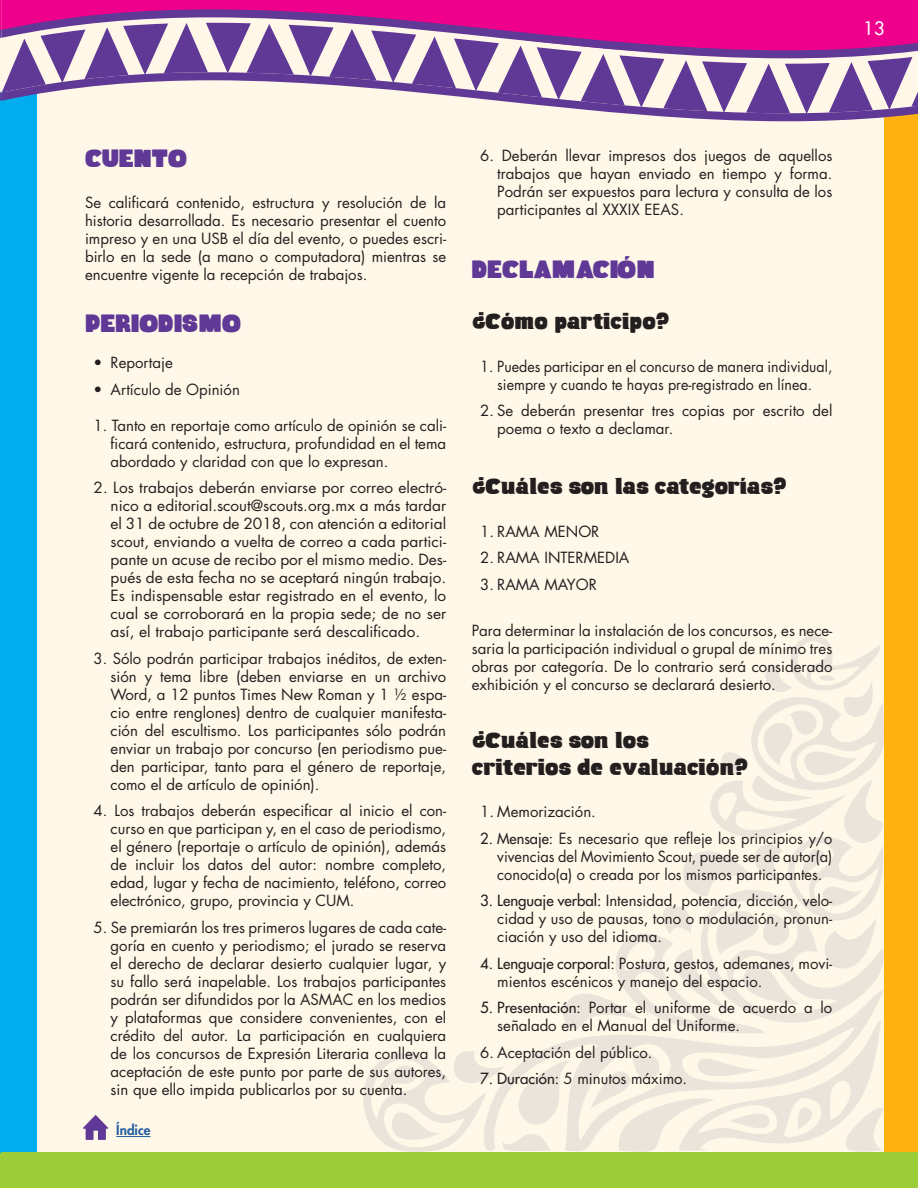
<style>
.page{position:relative;width:918px;height:1188px;background:#fff8e9}
.page>*{position:absolute;margin:0;border:0;box-sizing:border-box;transform-origin:0 0}
.t1{font:25.5px "Musa Paradisiaca";color:#603996}
.t2{font:22.5px/27px "Musa Paradisiaca";color:#241f1f}
.t3{font:500 18px "Futura Std";color:#fff}
.t4{font:15px/18px "Futura Std";color:#241f1f;text-align:justify}
.t5{font:15px/18px "Futura Std";color:#241f1f;text-align:center;scale:.95 1}
.t6{font:800 13.5px "Futura Std";color:#255fa0}
.s1{font-weight:500}
</style>
<div class="page">
<hr style="left:0;top:1152px;width:1px;height:36px;background:#9dcc39">
<div style="left:1px;top:1152px;width:917px;height:36px;background:#9dcc39"></div>
<hr style="left:0;top:94px;width:1px;height:1058px;background:#00aeef">
<div style="left:1px;top:92px;width:36px;height:1060px;background:#00aeef"></div>
<div style="left:884px;top:112px;width:34px;height:1040px;background:#ffb10f"></div>
<svg style="left:363px;top:636px;width:521px;height:516px"></svg>
<svg style="left:0;top:0;width:918px;height:101px"></svg>
<svg style="left:1px;top:72px;width:917px;height:49px"></svg>
<svg style="left:1px;top:9px;width:917px;height:49px"></svg>
<svg style="left:83px;top:1115px;width:25px;height:25px"></svg>
<hr style="left:116px;top:1136px;width:35px;height:1px;background:#255fa0">
<p class="t3" style="left:864px;top:17px;width:22px">13</p>
<h1 class="t1" style="left:85px;top:144px;width:103px">CUENTO</h1>
<p class="t4" style="left:85px;top:193px;width:363px">Se calificará contenido, estructura y resolución de la historia desarrollada. Es necesario presentar el cuento impreso y en una USB el día del evento, o puedes escri&shy;birlo en la sede (a mano o computadora) mientras se encuentre vigente la recepción de trabajos.</p>
<h1 class="t1" style="left:85px;top:309px;width:158px">PERIODISMO</h1>
<p class="t4" style="left:94px;top:354px;width:81px">• Reportaje</p>
<p class="t4" style="left:94px;top:381px;width:148px">• Artículo de Opinión</p>
<p class="t4" style="left:111px;top:417px;width:337px;text-indent:-17px">1. Tanto en reportaje como artículo de opinión se cali&shy;ficará contenido, estructura, profundidad en el tema abordado y claridad con que lo expresan.</p>
<p class="t4" style="left:111px;top:479px;width:337px;text-indent:-17px">2. Los trabajos deberán enviarse por correo electró&shy;nico a editorial.scout@scouts.org.mx a más tardar el 31 de octubre de 2018, con atención a editorial scout, enviando a vuelta de correo a cada partici&shy;pante un acuse de recibo por el mismo medio. Des&shy;pués de esta fecha no se aceptará ningún trabajo.<br>Es indispensable estar registrado en el evento, lo cual se corroborará en la propia sede; de no ser así, el trabajo participante será descalificado.</p>
<p class="t4" style="left:111px;top:650px;width:337px;text-indent:-17px">3. Sólo podrán participar trabajos inéditos, de exten&shy;sión y tema libre (deben enviarse en un archivo Word, a 12 puntos Times New Roman y 1 ½ espa&shy;cio entre renglones) dentro de cualquier manifesta&shy;ción del escultismo. Los participantes sólo podrán enviar un trabajo por concurso (en periodismo pue&shy;den participar, tanto para el género de reportaje, como el de artículo de opinión).</p>
<p class="t4" style="left:111px;top:802px;width:337px;text-indent:-17px">4. Los trabajos deberán especificar al inicio el con&shy;curso en que participan y, en el caso de periodismo, el género (reportaje o artículo de opinión), además de incluir los datos del autor: nombre completo, edad, lugar y fecha de nacimiento, teléfono, correo electrónico, grupo, provincia y CUM.</p>
<p class="t4" style="left:111px;top:919px;width:337px;text-indent:-17px">5. Se premiarán los tres primeros lugares de cada cate&shy;goría en cuento y periodismo; el jurado se reserva el derecho de declarar desierto cualquier lugar, y su fallo será inapelable. Los trabajos participantes podrán ser difundidos por la ASMAC en los medios y plataformas que considere convenientes, con el crédito del autor. La participación en cualquiera de los concursos de Expresión Literaria conlleva la aceptación de este punto por parte de sus autores, sin que ello impida publicarlos por su cuenta.</p>
<p class="t6" style="left:116px;top:1122px;width:36px">Índice</p>
<p class="t4" style="left:497px;top:146px;width:337px;text-indent:-17px">6. Deberán llevar impresos dos juegos de aquellos trabajos que hayan enviado en tiempo y forma.<br>Podrán ser expuestos para lectura y consulta de los participantes al XXXIX EEAS.</p>
<h1 class="t1" style="left:472px;top:255px;width:185px">DECLAMACIÒN</h1>
<h2 class="t2" style="left:472px;top:309px;width:199px">¿Còmo participo?</h2>
<p class="t5" style="left:480px;top:357px;width:372px">1. Puedes participar en el concurso de manera individual, siempre y cuando te hayas pre-registrado en línea.</p>
<p class="t4" style="left:497px;top:402px;width:337px;text-indent:-17px">2. Se deberán presentar tres copias por escrito del poema o texto a declamar.</p>
<h2 class="t2" style="left:472px;top:473px;width:316px">¿Cuàles son las categorìas?</h2>
<p class="t4" style="left:480px;top:522px;width:121px">1. RAMA MENOR</p>
<p class="t4" style="left:480px;top:549px;width:151px">2. RAMA INTERMEDIA</p>
<p class="t4" style="left:480px;top:575px;width:118px">3. RAMA MAYOR</p>
<p class="t4" style="left:472px;top:622px;width:362px">Para determinar la instalación de los concursos, es nece&shy;saria la participación individual o grupal de mínimo tres obras por categoría. De lo contrario será considerado exhibición y el concurso se declarará desierto.</p>
<h2 class="t2" style="left:472px;top:727px;width:278px">¿Cuàles son los criterios de evaluaciòn?</h2>
<p class="t4" style="left:480px;top:803px;width:117px">1. Memorización.</p>
<p class="t4" style="left:497px;top:830px;width:337px;text-indent:-17px"><span class="s1">2. Mensaje:</span> Es necesario que refleje los principios y/o vivencias del Movimiento Scout, puede ser de autor(a) conocido(a) o creada por los mismos participantes.</p>
<p class="t4" style="left:497px;top:892px;width:337px;text-indent:-17px"><span class="s1">3. Lenguaje verbal:</span> Intensidad, potencia, dicción, velo&shy;cidad y uso de pausas, tono o modulación, pronun&shy;ciación y uso del idioma.</p>
<p class="t4" style="left:497px;top:955px;width:337px;text-indent:-17px"><span class="s1">4. Lenguaje corporal:</span> Postura, gestos, ademanes, movi&shy;mientos escénicos y manejo del espacio.</p>
<p class="t4" style="left:497px;top:999px;width:337px;text-indent:-17px"><span class="s1">5. Presentación:</span> Portar el uniforme de acuerdo a lo señalado en el Manual del Uniforme.</p>
<p class="t4" style="left:480px;top:1044px;width:174px">6. Aceptación del público.</p>
<p class="t4" style="left:480px;top:1070px;width:208px"><span class="s1">7. Duración:</span> 5 minutos máximo.</p>
</div>
